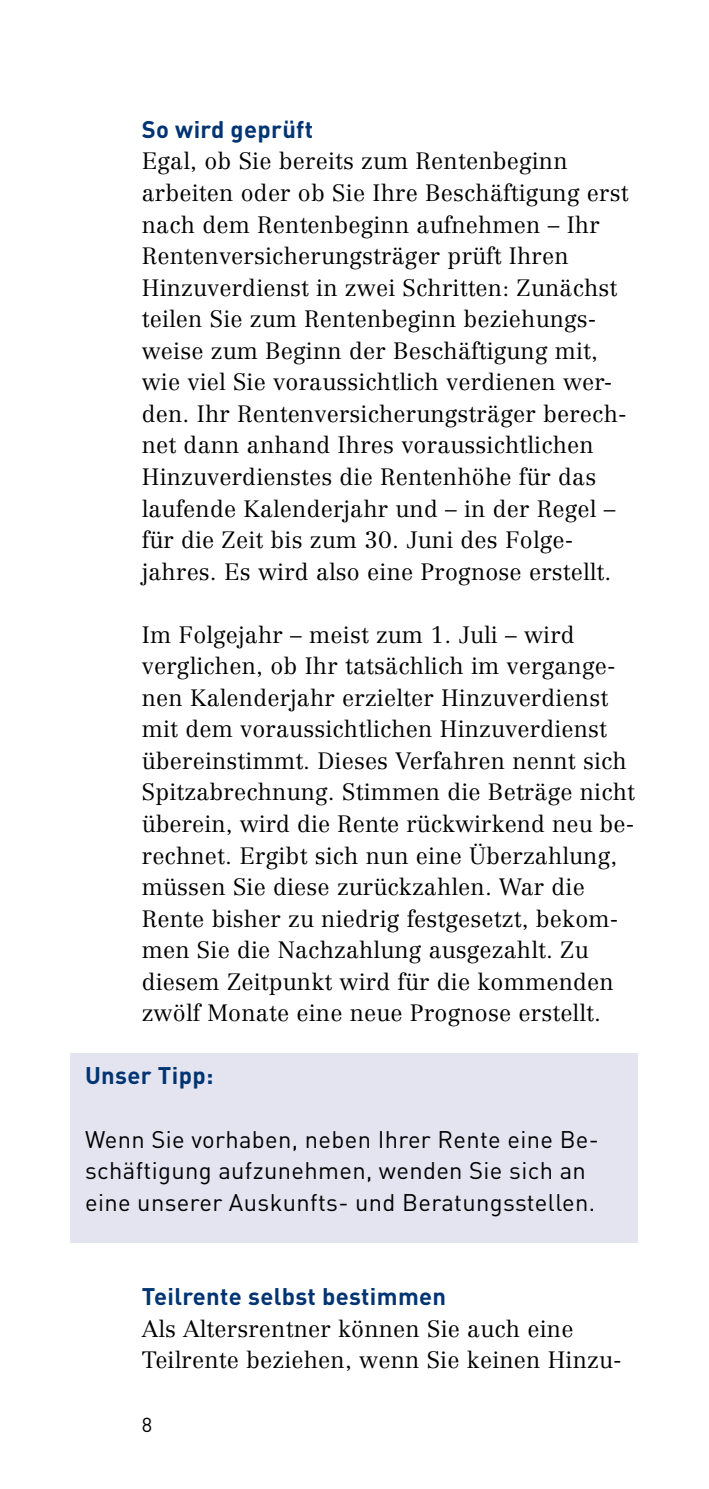
<style>
.page{position:relative;width:709px;height:1489px;background:#fff}
.page>*{position:absolute;margin:0;border:0;box-sizing:border-box;transform-origin:0 0}
.t1{font:23.75px/31.5px "DIN";letter-spacing:.015em;color:#000}
.t2{font:700 23.75px "DIN";letter-spacing:.015em;color:#003472}
.t3{font:300 23.25px/31.5px "Centennial";letter-spacing:.01em;color:#000}
.t4{font:20px "DIN";color:#000}
</style>
<div class="page">
<div style="left:71px;top:1052px;width:567px;height:190px;background:#e3e4f0"></div>
<h3 class="t2" style="left:142px;top:114px;width:173px">So wird geprüft</h3>
<p class="t3" style="left:142px;top:145px;width:488px">Egal, ob Sie bereits zum Rentenbeginn arbeiten oder ob Sie Ihre Beschäftigung erst nach dem Rentenbeginn aufnehmen – Ihr Rentenversicherungsträger prüft Ihren Hinzuverdienst in zwei Schritten: Zunächst teilen Sie zum Rentenbeginn beziehungs&shy;weise zum Beginn der Beschäftigung mit, wie viel Sie voraussichtlich verdienen wer&shy;den. Ihr Rentenversicherungsträger berech&shy;net dann anhand Ihres voraussicht lichen Hinzuverdienstes die Rentenhöhe für das laufende Kalenderjahr und – in der Regel – für die Zeit bis zum 30. Juni des Folge&shy;jahres. Es wird also eine Prognose erstellt.</p>
<p class="t3" style="left:142px;top:618px;width:494px">Im Folgejahr – meist zum 1. Juli – wird verglichen, ob Ihr tatsächlich im vergange&shy;nen Kalenderjahr erzielter Hinzuverdienst mit dem voraussichtlichen Hinzuverdienst übereinstimmt. Dieses Verfahren nennt sich Spitzabrechnung. Stimmen die Beträge nicht überein, wird die Rente rückwirkend neu be&shy;rechnet. Ergibt sich nun eine Überzahlung, müssen Sie diese zurückzahlen. War die Rente bisher zu niedrig festgesetzt, bekom&shy;men Sie die Nachzahlung ausgezahlt. Zu diesem Zeitpunkt wird für die kommenden zwölf Monate eine neue Pro gnose erstellt.</p>
<h3 class="t2" style="left:85px;top:1060px;width:130px">Unser Tipp:</h3>
<p class="t1" style="left:85px;top:1122px;width:515px">Wenn Sie vorhaben, neben Ihrer Rente eine Be&shy;schäftigung aufzunehmen, wenden Sie sich an eine unserer Auskunfts- und Beratungsstellen.</p>
<h3 class="t2" style="left:142px;top:1281px;width:306px">Teilrente selbst bestimmen</h3>
<p class="t3" style="left:142px;top:1312px;width:481px">Als Altersrentner können Sie auch eine<br>Teilrente beziehen, wenn Sie keinen Hinzu-</p>
<p class="t4" style="left:142px;top:1411px;width:12px">8</p>
</div>
